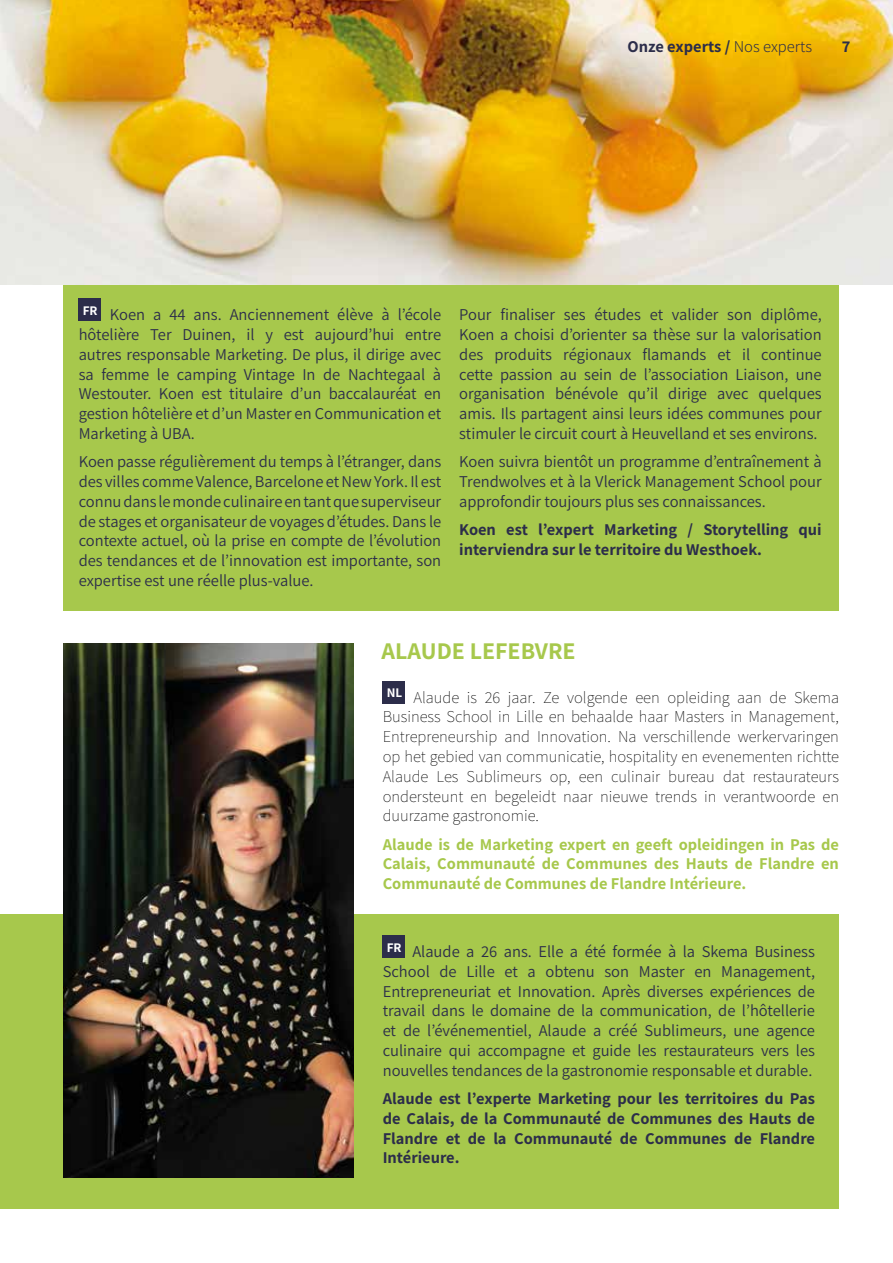
<style>
.page{position:relative;width:893px;height:1263px;background:#fff}
.page>*{position:absolute;margin:0;border:0;box-sizing:border-box;transform-origin:0 0}
.t1{font:700 24px "Assistant";color:#a7c84c}
.t2{font:16.5px/19.8px "Assistant";color:#2c2d4a;text-align:justify}
.t3{font:200 16.5px/19.8px "Assistant";color:#000;text-align:justify}
.t4{font:700 16.5px/19.8px "Assistant";color:#2c2d4a}
.t5{font:700 16.5px/19.8px "Assistant";color:#a7c84c;text-align:justify}
.s1{font-weight:300}
</style>
<div class="page">
<img style="left:0;top:0;width:893px;height:285px">
<div style="left:64px;top:285px;width:775px;height:325px;background:#a7c84c"></div>
<div style="left:0;top:914px;width:839px;height:295px;background:#a7c84c"></div>
<div style="left:79px;top:299px;width:22px;height:22px;background:#2c2d4a"></div>
<div style="left:383px;top:681px;width:22px;height:22px;background:#2c2d4a"></div>
<div style="left:383px;top:935px;width:22px;height:23px;background:#2c2d4a"></div>
<img style="left:64px;top:643px;width:289px;height:535px">
<p class="t4" style="left:628px;top:36px;width:186px">Onze experts / <span class="s1">Nos experts</span></p>
<p class="t4" style="left:842px;top:36px;width:10px">7</p>
<p class="t2" style="left:79px;top:304px;width:364px"><sup>FR</sup> Koen a 44 ans. Anciennement élève à l’école hôtelière Ter Duinen, il y est aujourd’hui entre autres responsable Marketing. De plus, il dirige avec sa femme le camping Vintage In de Nachtegaal à Westouter. Koen est titulaire d’un baccalauréat en gestion hôtelière et d’un Master en Communication et Marketing à UBA.</p>
<p class="t2" style="left:79px;top:451px;width:364px">Koen passe régulièrement du temps à l’étranger, dans des villes comme Valence, Barcelone et New York. Il est connu dans le monde culinaire en tant que superviseur de stages et organisateur de voyages d’études. Dans le contexte actuel, où la prise en compte de l’évolution des tendances et de l’innovation est importante, son expertise est une réelle plus-value.</p>
<p class="t2" style="left:459px;top:304px;width:364px">Pour finaliser ses études et valider son diplôme, Koen a choisi d’orienter sa thèse sur la valorisation des produits régionaux flamands et il continue cette passion au sein de l’association Liaison, une organisation bénévole qu’il dirige avec quelques amis. Ils partagent ainsi leurs idées communes pour stimuler le circuit court à Heuvelland et ses environs.</p>
<p class="t2" style="left:459px;top:451px;width:364px">Koen suivra bientôt un programme d’entraînement à Trendwolves et à la Vlerick Management School pour approfondir toujours plus ses connaissances.</p>
<p class="t4" style="left:459px;top:519px;width:364px">Koen est l’expert Marketing / Storytelling qui interviendra sur le territoire du Westhoek.</p>
<h1 class="t1" style="left:382px;top:635px;width:196px">ALAUDE LEFEBVRE</h1>
<p class="t3" style="left:383px;top:686px;width:458px"><sup>NL</sup> Alaude is 26 jaar. Ze volgende een opleiding aan de Skema Business School in Lille en behaalde haar Masters in Management, Entrepreneurship and Innovation. Na verschillende werkervaringen op het gebied van communicatie, hospitality en evenementen richtte Alaude Les Sublimeurs op, een culinair bureau dat restaurateurs ondersteunt en begeleidt naar nieuwe trends in verantwoorde en duurzame gastronomie.</p>
<p class="t5" style="left:383px;top:833px;width:458px">Alaude is de Marketing expert en geeft opleidingen in Pas de Calais, Communauté de Communes des Hauts de Flandre en Communauté de Communes de Flandre Intérieure.</p>
<p class="t2" style="left:383px;top:941px;width:434px"><sup>FR</sup> Alaude a 26 ans. Elle a été formée à la Skema Business School de Lille et a obtenu son Master en Management, Entrepreneuriat et Innovation. Après diverses expériences de travail dans le domaine de la communication, de l’hôtellerie et de l’événementiel, Alaude a créé Sublimeurs, une agence culinaire qui accompagne et guide les restaurateurs vers les nouvelles tendances de la gastronomie responsable et durable.</p>
<p class="t4" style="left:383px;top:1088px;width:434px;text-align:justify">Alaude est l’experte Marketing pour les territoires du Pas de Calais, de la Communauté de Communes des Hauts de Flandre et de la Communauté de Communes de Flandre Intérieure.</p>
</div>
